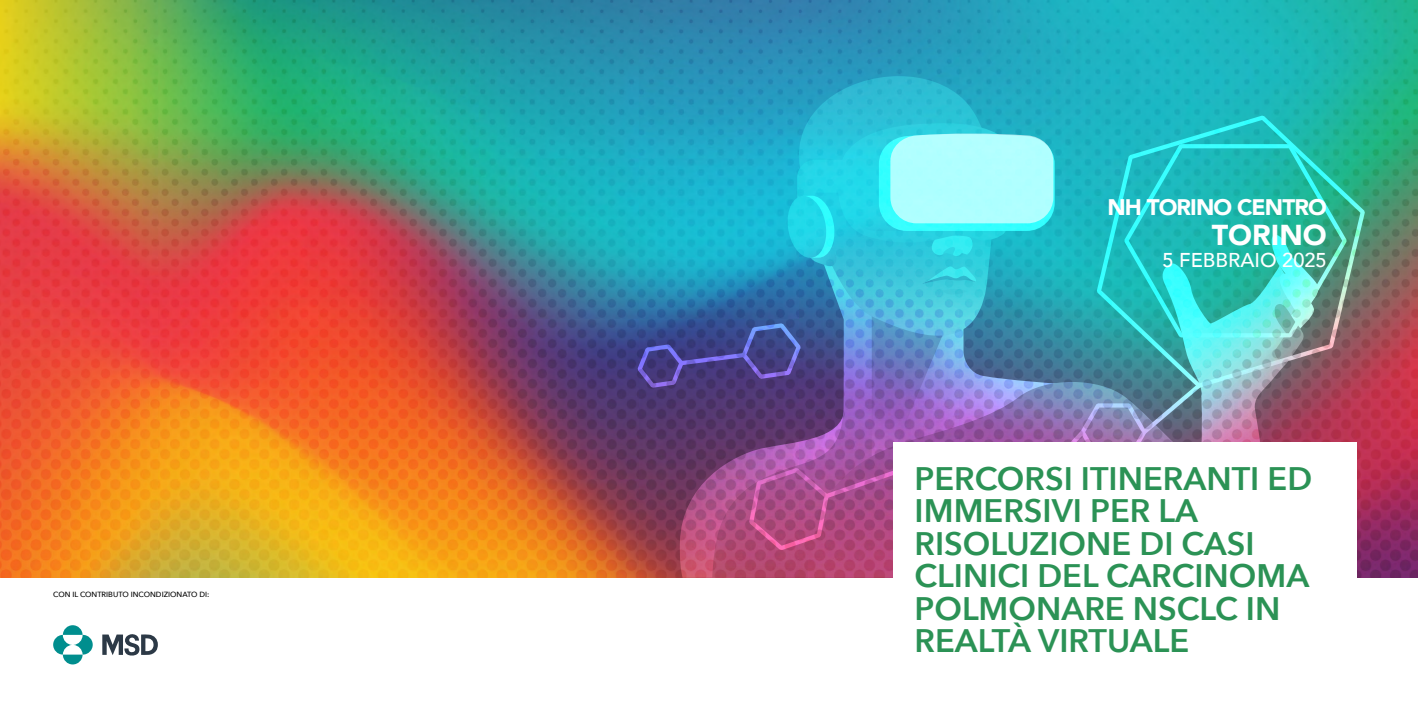
<style>
.page{position:relative;width:1418px;height:709px;background:#fff}
.page>*{position:absolute;margin:0;border:0;box-sizing:border-box;transform-origin:0 0}
.t1{font:600 32.5px/32.5px "Avenir Next";color:#2b9255}
.t2{font:900 28.75px "Avenir";color:#fff}
.t3{font:900 22.5px "Avenir";letter-spacing:-.04em;color:#fff}
.t4{font:500 20px "Avenir";color:#fff}
.t5{font:500 7.5px "Avenir Next";color:#000}
</style>
<div class="page">
<img style="left:0;top:0;width:1417px;height:578px">
<div style="left:893px;top:442px;width:463px;height:224px;background:#fff"></div>
<svg style="left:53px;top:625px;width:40px;height:39px"></svg>
<svg style="left:102px;top:634px;width:56px;height:22px"></svg>
<svg style="left:790px;top:76px;width:218px;height:47px;background:#28b1cb"></svg>
<svg style="left:1096px;top:116px;width:268px;height:271px;background:#559085"></svg>
<img style="left:1321px;top:144px;width:25px;height:193px">
<img style="left:637px;top:123px;width:684px;height:455px">
<p class="t5" style="left:53px;top:589px;width:158px">CON IL CONTRIBUTO INCONDIZIONATO DI:</p>
<p class="t3" style="left:1107px;top:188px;width:221px">NH TORINO CENTRO</p>
<p class="t2" style="left:1211px;top:211px;width:116px">TORINO</p>
<p class="t4" style="left:1162px;top:242px;width:166px">5 FEBBRAIO 2025</p>
<p class="t1" style="left:914px;top:461px;width:399px">PERCORSI ITINERANTI ED<br>IMMERSIVI PER LA<br>RISOLUZIONE DI CASI<br>CLINICI DEL CARCINOMA<br>POLMONARE NSCLC IN<br>REALTÀ VIRTUALE</p>
</div>
